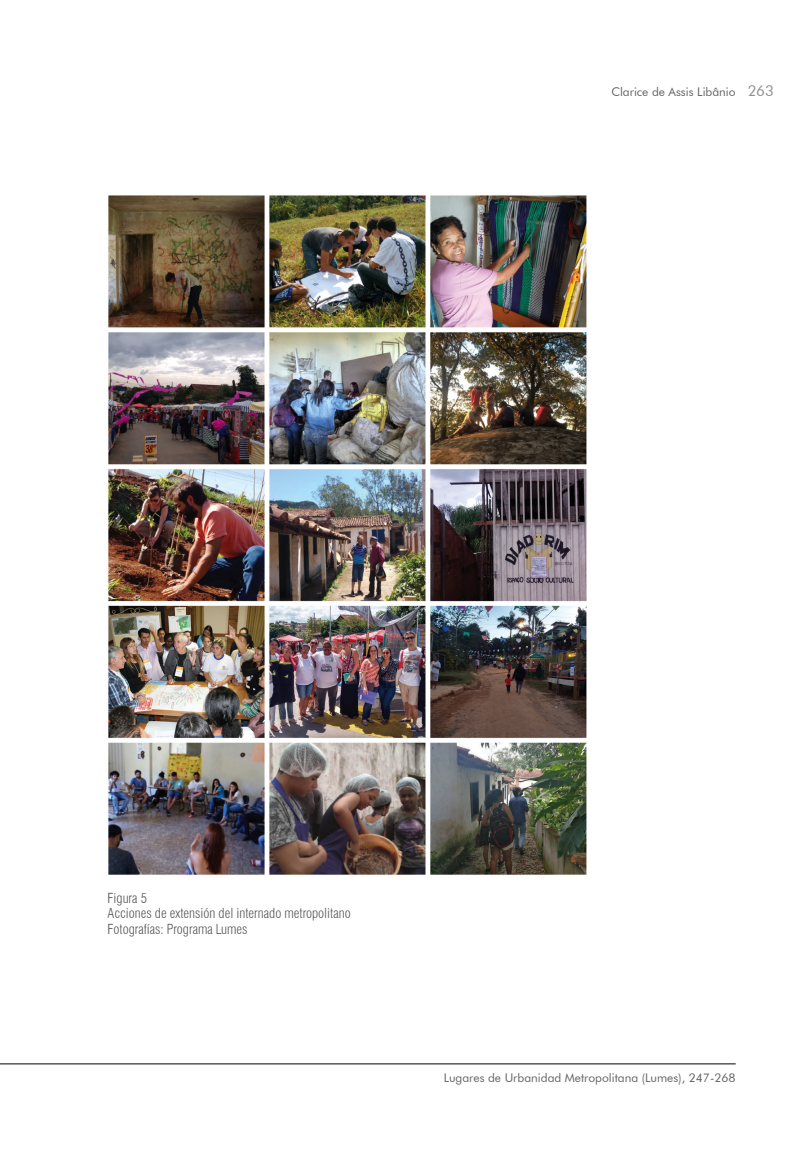
<style>
.page{position:relative;width:808px;height:1149px;background:#fff}
.page>*{position:absolute;margin:0;border:0;box-sizing:border-box;transform-origin:0 0}
.t1{font:15px "Futura BT";color:#231f20}
.FIGURAS_TEXT{font:300 condensed 13.5px "Swiss 721 BT";color:#57585a}
.t2{font:12px "Futura BT";color:#636366}
</style>
<div class="page">
<hr style="left:0;top:1063px;width:736px;height:1px;background:#000">
<img style="left:108px;top:195px;width:479px;height:680px">
<p class="t2" style="left:611px;top:84px;width:126px">Clarice de Assis Libânio</p>
<p class="t1" style="left:747px;top:81px;width:28px">263</p>
<p class="FIGURAS_TEXT" style="left:108px;top:889px;width:41px">Figura 5</p>
<p class="FIGURAS_TEXT" style="left:108px;top:905px;width:245px">Acciones de extensión del internado metropolitano</p>
<p class="FIGURAS_TEXT" style="left:108px;top:921px;width:141px">Fotografías: Programa Lumes</p>
<p class="t2" style="left:444px;top:1070px;width:293px">Lugares de Urbanidad Metropolitana (Lumes), 247-268</p>
</div>
